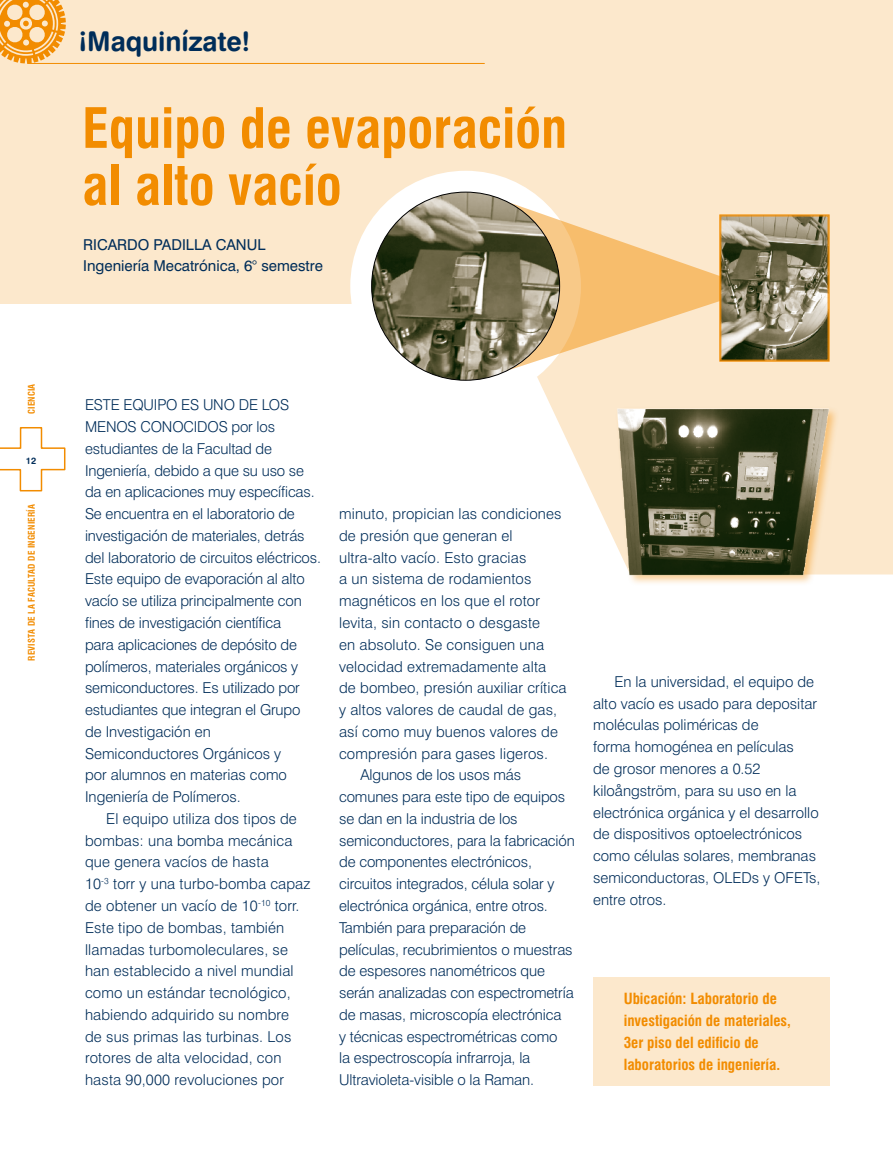
<style>
.page{position:relative;width:893px;height:1149px;background:#fff}
.page>*{position:absolute;margin:0;border:0;box-sizing:border-box;transform-origin:0 0}
.t1{font:700 condensed 54px/57px "Swiss 721 BT";color:#f28c00}
.t2{font:27px "Swiss 721 BT Bold Rounded";letter-spacing:-.005em;color:#002d59}
.t3{font:300 15px/21.8px "Swiss 721 BT";color:#002d59}
.t4{font:700 condensed 15px/21.8px "Swiss 721 BT";color:#f28c00}
.t5{font:15px/21.8px "Swiss 721 BT";color:#002d59}
.t6{font:9.15px "Swiss 721 BT Bold Rounded";color:#002d59}
.t7{font:700 condensed 9px "Swiss 721 BT";letter-spacing:.02em;color:#f28c00}
</style>
<div class="page">
<svg style="left:0;top:427px;width:66px;height:65px"></svg>
<svg style="left:537px;top:303px;width:356px;height:271px;fill:#fce8cc"></svg>
<div style="left:0;top:0;width:893px;height:303px;background:#fce8cc"></div>
<div style="left:350px;top:171px;width:231px;height:230px;background:#fff;border-radius:50%"></div>
<svg style="left:506px;top:200px;width:251px;height:172px"></svg>
<div style="left:593px;top:976px;width:236px;height:108px;background:#fce8cc"></div>
<img style="left:372px;top:192px;width:188px;height:188px;border-radius:92px">
<div style="left:615px;top:405px;width:224px;height:180px;background:#f28c00;opacity:.43"></div>
<img style="left:613px;top:404px;width:222px;height:179px">
<svg style="left:719px;top:214px;width:111px;height:148px;background:#8f8566"></svg>
<svg style="left:0;top:0;width:66px;height:63px"></svg>
<hr style="left:28px;top:63px;width:456px;height:1px;background:#f28c00">
<p class="t7" style="left:26px;top:414px;width:32px;rotate:-90deg">CIENCIA</p>
<p class="t6" style="left:26px;top:454px;width:12px">12</p>
<p class="t7" style="left:26px;top:660px;width:158px;rotate:-90deg">REVISTA DE LA FACULTAD DE INGENIERÍA</p>
<h2 class="t2" style="left:79px;top:24px;width:173px">¡Maquinízate!</h2>
<h1 class="t1" style="left:82px;top:100px;width:487px">Equipo de evaporación al alto vacío</h1>
<p class="t5" style="left:83px;top:233px;width:241px">RICARDO PADILLA CANUL<br>Ingeniería Mecatrónica, 6° semestre</p>
<p class="t3" style="left:85px;top:394px;width:206px">ESTE EQUIPO ES UNO DE LOS</p>
<p class="t3" style="left:85px;top:415px;width:192px">MENOS CONOCIDOS por los</p>
<p class="t3" style="left:85px;top:437px;width:189px">estudiantes de la Facultad de</p>
<p class="t3" style="left:85px;top:459px;width:221px">Ingeniería, debido a que su uso se</p>
<p class="t3" style="left:85px;top:481px;width:231px">da en aplicaciones muy específicas.</p>
<p class="t3" style="left:85px;top:502px;width:211px">Se encuentra en el laboratorio de</p>
<p class="t3" style="left:85px;top:524px;width:221px">investigación de materiales, detrás</p>
<p class="t3" style="left:85px;top:546px;width:237px">del laboratorio de circuitos eléctricos.</p>
<p class="t3" style="left:85px;top:568px;width:221px">Este equipo de evaporación al alto</p>
<p class="t3" style="left:85px;top:589px;width:218px">vacío se utiliza principalmente con</p>
<p class="t3" style="left:85px;top:611px;width:197px">fines de investigación científica</p>
<p class="t3" style="left:85px;top:633px;width:213px">para aplicaciones de depósito de</p>
<p class="t3" style="left:85px;top:655px;width:215px">polímeros, materiales orgánicos y</p>
<p class="t3" style="left:85px;top:676px;width:216px">semiconductores. Es utilizado por</p>
<p class="t3" style="left:85px;top:698px;width:217px">estudiantes que integran el Grupo</p>
<p class="t3" style="left:85px;top:720px;width:127px">de Investigación en</p>
<p class="t3" style="left:85px;top:742px;width:198px">Semiconductores Orgánicos y</p>
<p class="t3" style="left:85px;top:763px;width:203px">por alumnos en materias como</p>
<p class="t3" style="left:85px;top:785px;width:157px">Ingeniería de Polímeros.</p>
<p class="t3" style="left:106px;top:807px;width:192px">El equipo utiliza dos tipos de</p>
<p class="t3" style="left:85px;top:829px;width:209px">bombas: una bomba mecánica</p>
<p class="t3" style="left:85px;top:850px;width:185px">que genera vacíos de hasta</p>
<p class="t3" style="left:85px;top:872px;width:227px">10<sup>-3</sup> torr y una turbo-bomba capaz</p>
<p class="t3" style="left:85px;top:894px;width:216px">de obtener un vacío de 10<sup>-10</sup> torr.</p>
<p class="t3" style="left:85px;top:916px;width:201px">Este tipo de bombas, también</p>
<p class="t3" style="left:85px;top:937px;width:205px">llamadas turbomoleculares, se</p>
<p class="t3" style="left:85px;top:959px;width:210px">han establecido a nivel mundial</p>
<p class="t3" style="left:85px;top:981px;width:207px">como un estándar tecnológico,</p>
<p class="t3" style="left:85px;top:1003px;width:206px">habiendo adquirido su nombre</p>
<p class="t3" style="left:85px;top:1024px;width:208px">de sus primas las turbinas. Los</p>
<p class="t3" style="left:85px;top:1046px;width:198px">rotores de alta velocidad, con</p>
<p class="t3" style="left:85px;top:1068px;width:201px">hasta 90,000 revoluciones por</p>
<p class="t3" style="left:339px;top:502px;width:224px">minuto, propician las condiciones</p>
<p class="t3" style="left:339px;top:524px;width:175px">de presión que generan el</p>
<p class="t3" style="left:339px;top:546px;width:189px">ultra-alto vacío. Esto gracias</p>
<p class="t3" style="left:339px;top:568px;width:194px">a un sistema de rodamientos</p>
<p class="t3" style="left:339px;top:589px;width:202px">magnéticos en los que el rotor</p>
<p class="t3" style="left:339px;top:611px;width:203px">levita, sin contacto o desgaste</p>
<p class="t3" style="left:339px;top:633px;width:207px">en absoluto. Se consiguen una</p>
<p class="t3" style="left:339px;top:655px;width:209px">velocidad extremadamente alta</p>
<p class="t3" style="left:339px;top:676px;width:229px">de bombeo, presión auxiliar crítica</p>
<p class="t3" style="left:339px;top:698px;width:220px">y altos valores de caudal de gas,</p>
<p class="t3" style="left:339px;top:720px;width:220px">así como muy buenos valores de</p>
<p class="t3" style="left:339px;top:742px;width:211px">compresión para gases ligeros.</p>
<p class="t3" style="left:360px;top:763px;width:162px">Algunos de los usos más</p>
<p class="t3" style="left:339px;top:785px;width:228px">comunes para este tipo de equipos</p>
<p class="t3" style="left:339px;top:807px;width:180px">se dan en la industria de los</p>
<p class="t3" style="left:339px;top:829px;width:237px">semiconductores, para la fabricación</p>
<p class="t3" style="left:339px;top:850px;width:195px">de componentes electrónicos,</p>
<p class="t3" style="left:339px;top:872px;width:217px">circuitos integrados, célula solar y</p>
<p class="t3" style="left:339px;top:894px;width:210px">electrónica orgánica, entre otros.</p>
<p class="t3" style="left:339px;top:916px;width:189px">También para preparación de</p>
<p class="t3" style="left:339px;top:937px;width:235px">películas, recubrimientos o muestras</p>
<p class="t3" style="left:339px;top:959px;width:207px">de espesores nanométricos que</p>
<p class="t3" style="left:339px;top:981px;width:236px">serán analizadas con espectrometría</p>
<p class="t3" style="left:339px;top:1003px;width:224px">de masas, microscopía electrónica</p>
<p class="t3" style="left:339px;top:1024px;width:220px">y técnicas espectrométricas como</p>
<p class="t3" style="left:339px;top:1046px;width:193px">la espectroscopía infrarroja, la</p>
<p class="t3" style="left:339px;top:1068px;width:197px">Ultravioleta-visible o la Raman.</p>
<p class="t3" style="left:593px;top:670px;width:229px;text-indent:21px">En la universidad, el equipo de alto vacío es usado para depositar moléculas poliméricas de<br>forma homogénea en películas<br>de grosor menores a 0.52 kiloångström, para su uso en la electrónica orgánica y el desarrollo de dispositivos optoelectrónicos como células solares, membranas semiconductoras, OLEDs y OFETs, entre otros.</p>
<p class="t4" style="left:624px;top:987px;width:169px">Ubicación: Laboratorio de investigación de materiales,<br>3er piso del edificio de laboratorios de ingeniería.</p>
</div>
